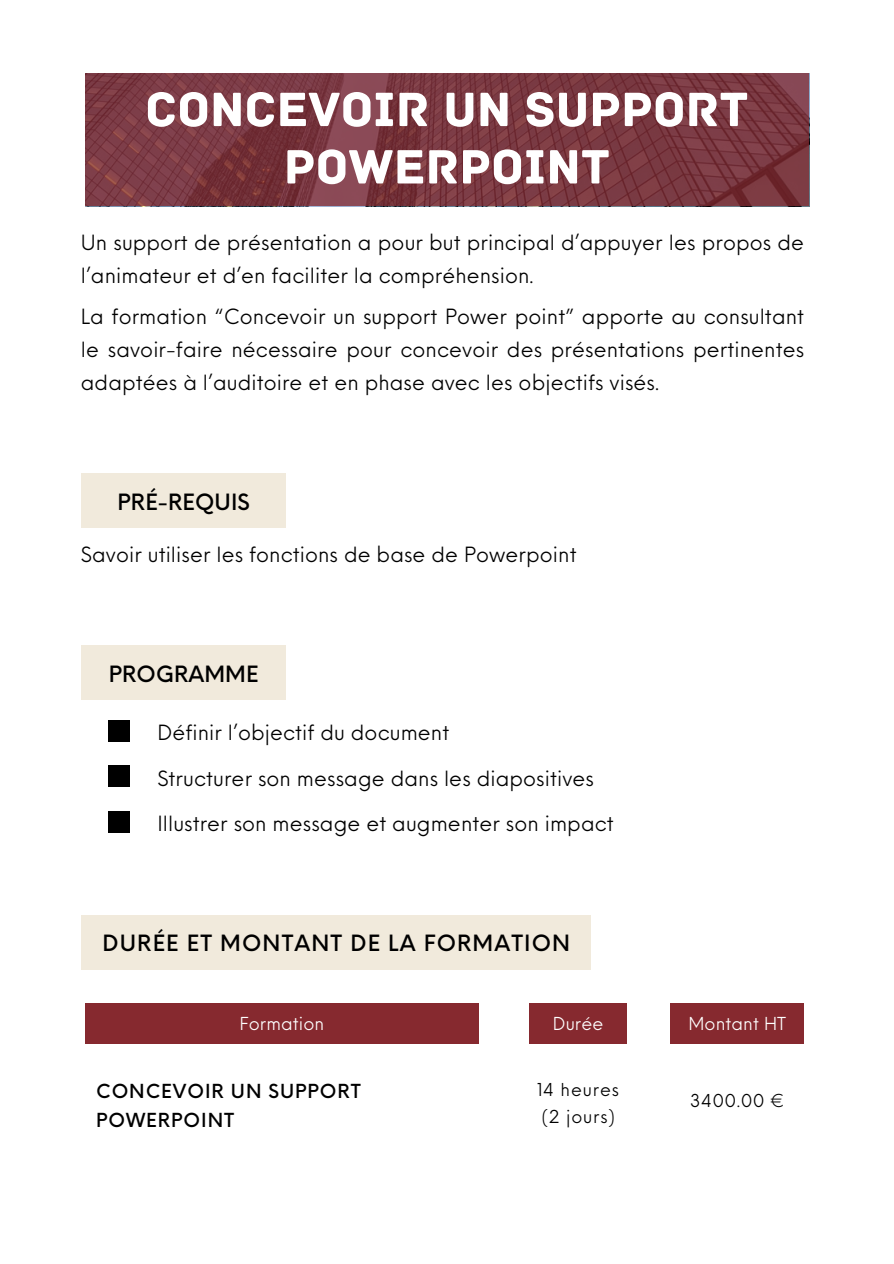
<style>
.page{position:relative;width:894px;height:1264px;background:#fff}
.page>*{position:absolute;margin:0;border:0;box-sizing:border-box;transform-origin:0 0}
.t1{font:50.7px/57.3px "Archive";color:#fff;text-align:center}
.t2{font:500 21.9px "Neue Einstellung";letter-spacing:.05em;color:#000}
.t3{font:500 21.9px "Neue Einstellung";letter-spacing:.005em;color:#000}
.t4{font:20.4px/32.7px "Neue Einstellung";letter-spacing:.005em;color:#000}
.t5{font:500 18.9px/29.2px "Neue Einstellung";letter-spacing:.05em;color:#000}
.t6{font:17.4px/27px "Neue Einstellung";letter-spacing:.05em;color:#000}
.t7{font:17.4px "Neue Einstellung";letter-spacing:.005em;color:#fff}
</style>
<div class="page">
<svg style="left:85px;top:73px;width:723px;height:133px;background:#793841"></svg>
<div style="left:81px;top:645px;width:204px;height:54px;background:#f1eadc"></div>
<div style="left:109px;top:720px;width:21px;height:21px;background:#000"></div>
<div style="left:109px;top:765px;width:21px;height:22px;background:#000"></div>
<div style="left:109px;top:811px;width:21px;height:21px;background:#000"></div>
<div style="left:529px;top:1003px;width:97px;height:40px;background:#86292f"></div>
<div style="left:670px;top:1003px;width:134px;height:40px;background:#86292f"></div>
<div style="left:85px;top:1003px;width:393px;height:40px;background:#86292f"></div>
<div style="left:82px;top:915px;width:509px;height:54px;background:#f1eadc"></div>
<div style="left:81px;top:473px;width:204px;height:54px;background:#f1eadc"></div>
<h1 class="t1" style="left:145px;top:81px;width:604px">CONCEVOIR UN SUPPORT<br>POWERPOINT</h1>
<p class="t4" style="left:81px;top:224px;width:724px">Un support de présentation a pour but principal d’appuyer les propos de l’animateur et d’en faciliter la compréhension.</p>
<p class="t4" style="left:81px;top:298px;width:724px;text-align:justify">La formation “Concevoir un support Power point” apporte au consultant le savoir-faire nécessaire pour concevoir des présentations pertinentes adaptées à l’auditoire et en phase avec les objectifs visés.</p>
<p class="t3" style="left:118px;top:483px;width:134px">PRÉ-REQUIS</p>
<p class="t4" style="left:81px;top:535px;width:497px">Savoir utiliser les fonctions de base de Powerpoint</p>
<p class="t3" style="left:109px;top:654px;width:151px">PROGRAMME</p>
<p class="t4" style="left:157px;top:714px;width:293px">Définir l’objectif du document</p>
<p class="t4" style="left:157px;top:760px;width:438px">Structurer son message dans les diapositives</p>
<p class="t4" style="left:157px;top:805px;width:458px">Illustrer son message et augmenter son impact</p>
<p class="t2" style="left:102px;top:923px;width:469px">DURÉE ET MONTANT DE LA FORMATION</p>
<p class="t7" style="left:239px;top:1008px;width:86px">Formation</p>
<p class="t7" style="left:552px;top:1008px;width:52px">Durée</p>
<p class="t7" style="left:688px;top:1008px;width:99px">Montant HT</p>
<p class="t5" style="left:96px;top:1074px;width:266px">CONCEVOIR UN SUPPORT<br>POWERPOINT</p>
<p class="t6" style="left:537px;top:1074px;width:83px">14 heures (2 jours)</p>
<p class="t6" style="left:690px;top:1085px;width:96px">3400.00 €</p>
</div>
